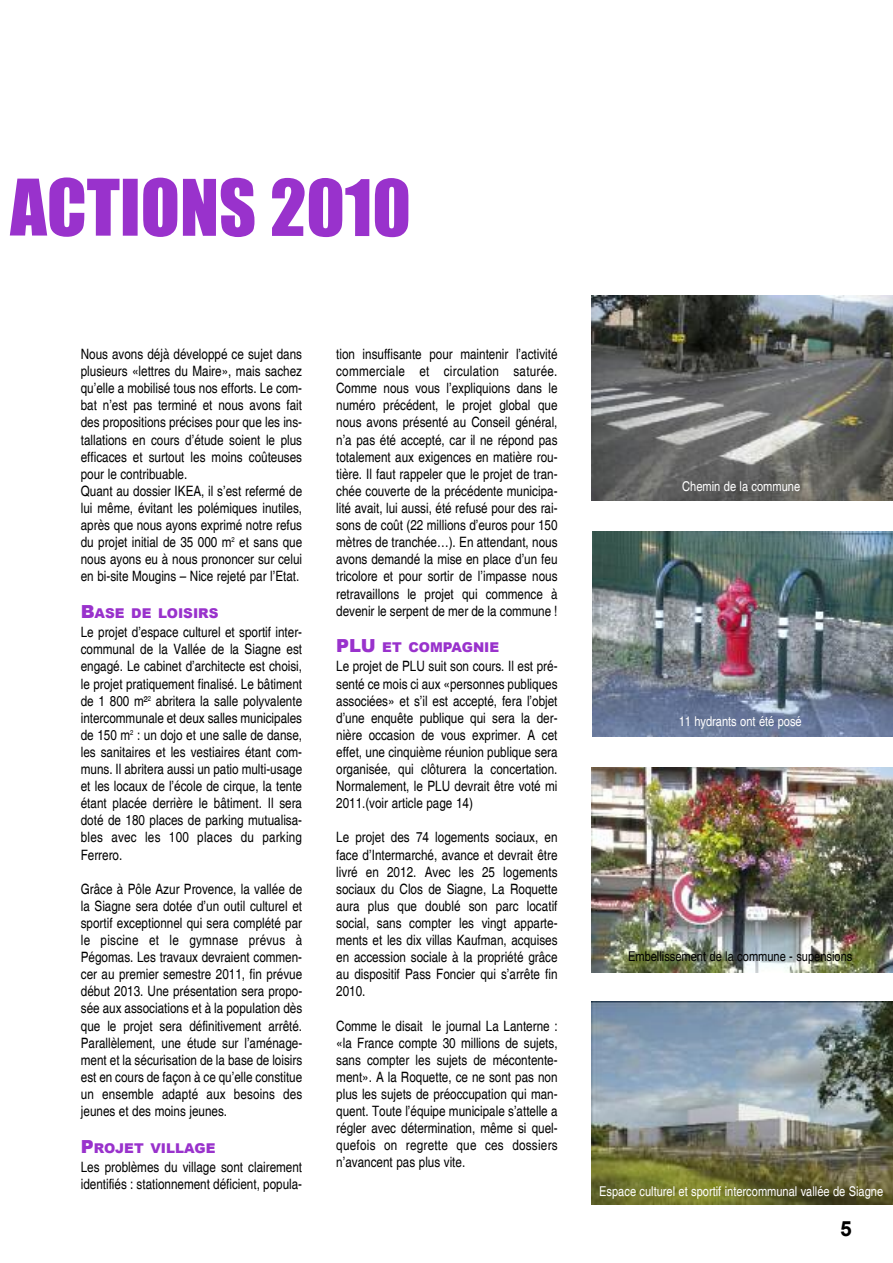
<style>
.page{position:relative;width:893px;height:1263px;background:#fff}
.page>*{position:absolute;margin:0;border:0;box-sizing:border-box;transform-origin:0 0}
.t1{font:72px "Impact";color:#9932cc}
.t2{font:700 21px "Arial";color:#000}
.t3{font:condensed 14.25px/17.1px "Helvetica";color:#000;text-align:justify}
.t4{font:condensed 13.5px "Helvetica";color:#fff}
.t5{font:900 13.5px "Arial";color:#9932cc}
.t6{font:condensed 13.5px "Helvetica";color:#000}
.s1{font-size:18px}
</style>
<div class="page">
<img style="left:592px;top:295px;width:301px;height:206px">
<img style="left:592px;top:531px;width:301px;height:205px">
<img style="left:592px;top:767px;width:301px;height:205px">
<img style="left:592px;top:1002px;width:301px;height:202px">
<h1 class="t1" style="left:10px;top:163px;width:402px">ACTIONS 2010</h1>
<p class="t3" style="left:81px;top:345px;width:223px;text-align:left">Nous avons déjà développé ce sujet dans plusieurs «lettres du Maire», mais sachez qu’elle a mobilisé tous nos efforts. Le com&shy;bat n’est pas terminé et nous avons fait des propositions précises pour que les ins&shy;tallations en cours d’étude soient le plus efficaces et surtout les moins coûteuses pour le contribuable.<br>Quant au dossier IKEA, il s’est refermé de lui même, évitant les polémiques inutiles, après que nous ayons exprimé notre refus du projet initial de 35 000 m<sup>2</sup> et sans que nous ayons eu à nous prononcer sur celui en bi-site Mougins – Nice rejeté par l’Etat.</p>
<p class="t5" style="left:81px;top:603px;width:139px"><span class="s1">B</span>ASE DE LOISIRS</p>
<p class="t3" style="left:81px;top:624px;width:223px">Le projet d’espace culturel et sportif inter&shy;communal de la Vallée de la Siagne est engagé. Le cabinet d’architecte est choisi, le projet pratiquement finalisé. Le bâtiment de 1 800 m²<sup>2</sup> abritera la salle polyvalente intercommunale et deux salles municipales de 150 m<sup>2</sup> : un dojo et une salle de danse, les sanitaires et les vestiaires étant com&shy;muns. Il abritera aussi un patio multi-usage et les locaux de l’école de cirque, la tente étant placée derrière le bâtiment. Il sera doté de 180 places de parking mutualisa&shy;bles avec les 100 places du parking Ferrero.</p>
<p class="t3" style="left:81px;top:880px;width:223px">Grâce à Pôle Azur Provence, la vallée de la Siagne sera dotée d’un outil culturel et sportif exceptionnel qui sera complété par le piscine et le gymnase prévus à Pégomas. Les travaux devraient commen&shy;cer au premier semestre 2011, fin prévue début 2013. Une présentation sera propo&shy;sée aux associations et à la population dès que le projet sera définitivement arrêté.<br>Parallèlement, une étude sur l’aménage&shy;ment et la sécurisation de la base de loisirs est en cours de façon à ce qu’elle constitue un ensemble adapté aux besoins des jeunes et des moins jeunes.</p>
<p class="t5" style="left:81px;top:1138px;width:136px"><span class="s1">P</span>ROJET VILLAGE</p>
<p class="t3" style="left:81px;top:1158px;width:223px">Les problèmes du village sont clairement identifiés : stationnement déficient, popula-</p>
<p class="t3" style="left:336px;top:345px;width:223px">tion insuffisante pour maintenir l’activité commerciale et circulation saturée.<br>Comme nous vous l’expliquions dans le numéro précédent, le projet global que nous avons présenté au Conseil général, n’a pas été accepté, car il ne répond pas totalement aux exigences en matière rou&shy;tière. Il faut rappeler que le projet de tran&shy;chée couverte de la précédente municipa&shy;lité avait, lui aussi, été refusé pour des rai&shy;sons de coût (22 millions d’euros pour 150 mètres de tranchée…). En attendant, nous avons demandé la mise en place d’un feu tricolore et pour sortir de l’impasse nous retravaillons le projet qui commence à devenir le serpent de mer de la commune !</p>
<p class="t5" style="left:336px;top:637px;width:165px"><span class="s1">PLU</span> ET COMPAGNIE</p>
<p class="t3" style="left:336px;top:658px;width:223px">Le projet de PLU suit son cours. Il est pré&shy;senté ce mois ci aux «personnes publiques associées» et s’il est accepté, fera l’objet d’une enquête publique qui sera la der&shy;nière occasion de vous exprimer. A cet effet, une cinquième réunion publique sera organisée, qui clôturera la concertation.<br>Normalement, le PLU devrait être voté mi 2011.(voir article page 14)</p>
<p class="t3" style="left:336px;top:829px;width:223px">Le projet des 74 logements sociaux, en face d’Intermarché, avance et devrait être livré en 2012. Avec les 25 logements sociaux du Clos de Siagne, La Roquette aura plus que doublé son parc locatif social, sans compter les vingt apparte&shy;ments et les dix villas Kaufman, acquises en accession sociale à la propriété grâce au dispositif Pass Foncier qui s’arrête fin 2010.</p>
<p class="t3" style="left:336px;top:1017px;width:223px">Comme le disait le journal La Lanterne : «la France compte 30 millions de sujets, sans compter les sujets de mécontente&shy;ment». A la Roquette, ce ne sont pas non plus les sujets de préoccupation qui man&shy;quent. Toute l’équipe municipale s’attelle a régler avec détermination, même si quel&shy;quefois on regrette que ces dossiers n’avancent pas plus vite.</p>
<p class="t4" style="left:682px;top:478px;width:119px">Chemin de la commune</p>
<p class="t4" style="left:679px;top:713px;width:125px">11 hydrants ont été posé</p>
<p class="t6" style="left:628px;top:948px;width:226px">Embellissement de la commune - supensions</p>
<p class="t4" style="left:599px;top:1183px;width:286px">Espace culturel et sportif intercommunal vallée de Siagne</p>
<h2 class="t2" style="left:840px;top:1217px;width:13px">5</h2>
</div>
